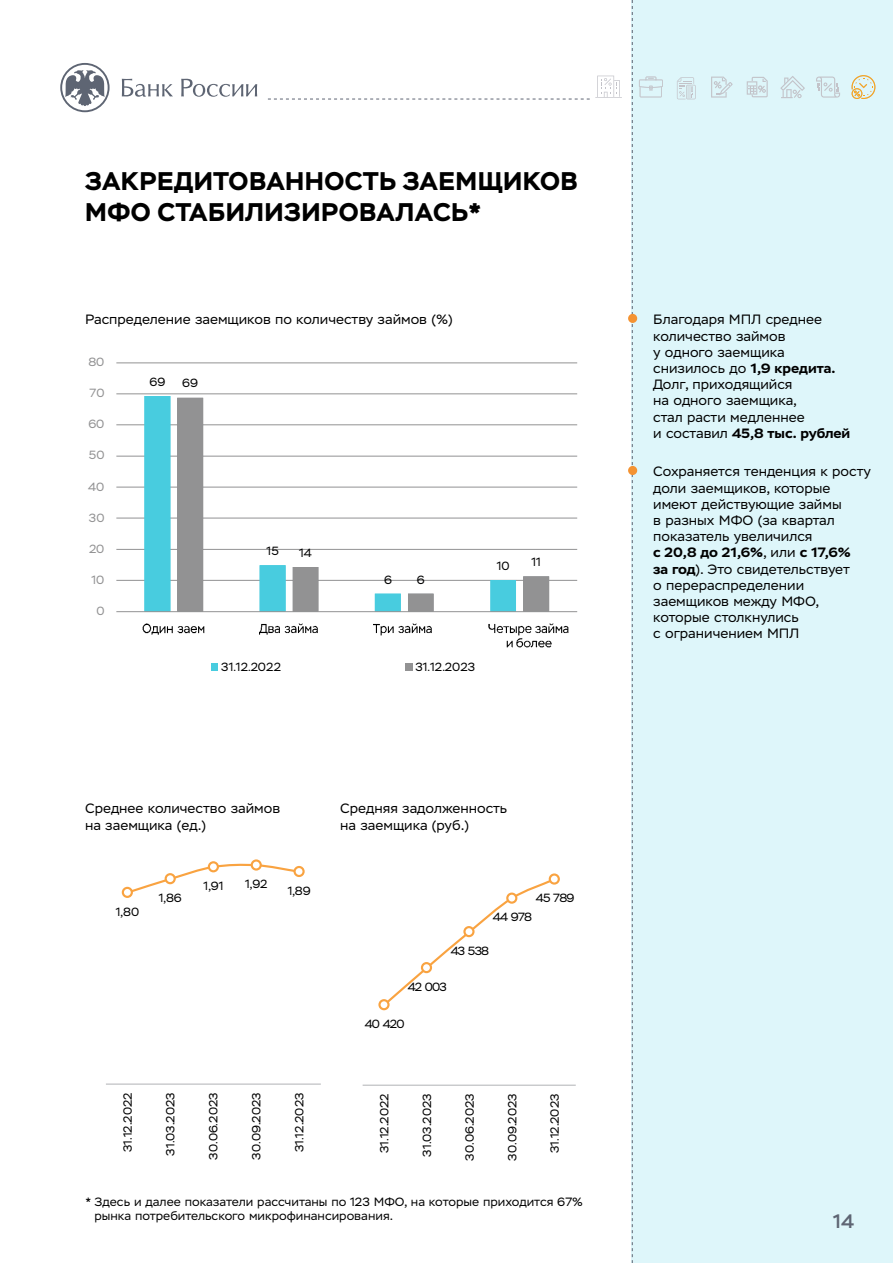
<style>
.page{position:relative;width:893px;height:1263px;background:#fff}
.page>*{position:absolute;margin:0;border:0;box-sizing:border-box;transform-origin:0 0}
.t1{font:700 25.5px/30.6px "Stem";letter-spacing:.02em;color:#000}
.t2{font:500 19.5px "Stem";color:#5e6573}
.t3{font:13.5px/16.2px "Stem Text";color:#000}
.t4{font:12px/14.4px "Stem Text";color:#000}
.t5{font:11.85px "Stem";color:#000}
.t6{font:11.85px "Stem";color:#929293}
.s1{font-weight:700}
</style>
<div class="page">
<div style="left:632px;top:0;width:261px;height:1263px;background:#def6fa"></div>
<svg style="left:632px;top:0;width:1px;height:1263px"></svg>
<svg style="left:60px;top:63px;width:50px;height:49px"></svg>
<svg style="left:122px;top:79px;width:51px;height:18px"></svg>
<svg style="left:181px;top:79px;width:76px;height:18px"></svg>
<svg style="left:780px;top:76px;width:25px;height:22px"></svg>
<svg style="left:747px;top:77px;width:21px;height:20px"></svg>
<svg style="left:816px;top:77px;width:24px;height:21px"></svg>
<svg style="left:268px;top:76px;width:354px;height:24px"></svg>
<svg style="left:677px;top:77px;width:19px;height:22px"></svg>
<svg style="left:711px;top:77px;width:21px;height:21px"></svg>
<svg style="left:639px;top:76px;width:24px;height:21px"></svg>
<hr style="left:116px;top:580px;width:461px;height:1px;background:#929293">
<hr style="left:116px;top:549px;width:461px;height:1px;background:#929293">
<hr style="left:116px;top:518px;width:461px;height:1px;background:#929293">
<hr style="left:116px;top:487px;width:461px;height:1px;background:#929293">
<hr style="left:116px;top:456px;width:461px;height:1px;background:#929293">
<hr style="left:116px;top:424px;width:461px;height:1px;background:#929293">
<hr style="left:116px;top:393px;width:461px;height:1px;background:#929293">
<hr style="left:116px;top:362px;width:461px;height:1px;background:#929293">
<svg style="left:144px;top:396px;width:59px;height:215px;fill:#48ccdf"></svg>
<svg style="left:177px;top:398px;width:372px;height:213px"></svg>
<hr style="left:116px;top:611px;width:461px;height:1px;background:#929293">
<div style="left:211px;top:663px;width:7px;height:8px;background:#48ccdf"></div>
<div style="left:405px;top:663px;width:7px;height:8px;background:#929293"></div>
<img style="left:143px;top:623px;width:62px;height:12px">
<img style="left:259px;top:623px;width:59px;height:12px">
<img style="left:373px;top:623px;width:59px;height:13px">
<img style="left:489px;top:624px;width:43px;height:11px">
<img style="left:535px;top:623px;width:34px;height:11px">
<img style="left:506px;top:640px;width:11px;height:8px">
<img style="left:517px;top:635px;width:35px;height:13px">
<hr style="left:106px;top:1084px;width:215px;height:1px;background:#b0b2b5">
<svg style="left:126px;top:862px;width:176px;height:30px"></svg>
<div style="left:123px;top:888px;width:9px;height:9px;background:#fff;border-radius:50%"></div>
<div style="left:122px;top:887px;width:11px;height:11px;border:2px solid #f9a341;border-radius:50%"></div>
<div style="left:166px;top:874px;width:9px;height:9px;background:#fff;border-radius:50%"></div>
<div style="left:165px;top:873px;width:11px;height:11px;border:2px solid #f9a341;border-radius:50%"></div>
<div style="left:209px;top:862px;width:9px;height:9px;background:#fff;border-radius:50%"></div>
<div style="left:208px;top:861px;width:11px;height:11px;border:2px solid #f9a341;border-radius:50%"></div>
<div style="left:252px;top:860px;width:9px;height:9px;background:#fff;border-radius:50%"></div>
<div style="left:251px;top:859px;width:11px;height:11px;border:2px solid #f9a341;border-radius:50%"></div>
<div style="left:295px;top:867px;width:9px;height:9px;background:#fff;border-radius:50%"></div>
<div style="left:293px;top:866px;width:12px;height:11px;border:2px solid #f9a341;border-radius:50%"></div>
<hr style="left:363px;top:1085px;width:213px;height:1px;background:#b0b2b5">
<svg style="left:381px;top:876px;width:170px;height:126px"></svg>
<div style="left:378px;top:999px;width:12px;height:11px;border:2px solid #f9a341;border-radius:50%"></div>
<div style="left:422px;top:963px;width:9px;height:9px;background:#fff;border-radius:50%"></div>
<div style="left:421px;top:962px;width:11px;height:11px;border:2px solid #f9a341;border-radius:50%"></div>
<div style="left:464px;top:927px;width:9px;height:9px;background:#fff;border-radius:50%"></div>
<div style="left:463px;top:926px;width:12px;height:11px;border:2px solid #f9a341;border-radius:50%"></div>
<div style="left:507px;top:894px;width:9px;height:9px;background:#fff;border-radius:50%"></div>
<div style="left:506px;top:892px;width:11px;height:12px;border:2px solid #f9a341;border-radius:50%"></div>
<div style="left:549px;top:873px;width:11px;height:12px;border:2px solid #f9a341;border-radius:50%"></div>
<div style="left:628px;top:314px;width:9px;height:9px;background:#f49332;border-radius:50%"></div>
<div style="left:628px;top:466px;width:9px;height:9px;background:#f49332;border-radius:50%"></div>
<svg style="left:851px;top:75px;width:24px;height:24px"></svg>
<h1 class="t1" style="left:85px;top:166px;width:494px">ЗАКРЕДИТОВАННОСТЬ ЗАЕМЩИКОВ<br>МФО СТАБИЛИЗИРОВАЛАСЬ*</h1>
<p class="t3" style="left:85px;top:312px;width:369px">Распределение заемщиков по количеству займов (%)</p>
<p class="t6" style="left:88px;top:355px;width:18px">80</p>
<p class="t6" style="left:90px;top:386px;width:16px">70</p>
<p class="t6" style="left:88px;top:417px;width:18px">60</p>
<p class="t6" style="left:89px;top:448px;width:17px">50</p>
<p class="t6" style="left:88px;top:479px;width:18px">40</p>
<p class="t6" style="left:89px;top:511px;width:17px">30</p>
<p class="t6" style="left:89px;top:542px;width:17px">20</p>
<p class="t6" style="left:92px;top:573px;width:14px">10</p>
<p class="t6" style="left:96px;top:604px;width:10px">0</p>
<p class="t5" style="left:149px;top:375px;width:17px">69</p>
<p class="t5" style="left:182px;top:376px;width:17px">69</p>
<p class="t5" style="left:267px;top:544px;width:14px">15</p>
<p class="t5" style="left:299px;top:546px;width:14px">14</p>
<p class="t5" style="left:384px;top:572px;width:9px">6</p>
<p class="t5" style="left:417px;top:573px;width:9px">6</p>
<p class="t5" style="left:497px;top:559px;width:14px">10</p>
<p class="t5" style="left:532px;top:555px;width:11px">11</p>
<p class="t5" style="left:221px;top:660px;width:61px">31.12.2022</p>
<p class="t5" style="left:415px;top:660px;width:61px">31.12.2023</p>
<p class="t3" style="left:85px;top:801px;width:197px">Среднее количество займов на заемщика (ед.)</p>
<p class="t3" style="left:340px;top:801px;width:169px">Средняя задолженность на заемщика (руб.)</p>
<p class="t5" style="left:159px;top:891px;width:25px">1,86</p>
<p class="t5" style="left:204px;top:879px;width:21px">1,91</p>
<p class="t5" style="left:245px;top:877px;width:24px">1,92</p>
<p class="t5" style="left:288px;top:884px;width:25px">1,89</p>
<p class="t5" style="left:536px;top:891px;width:40px">45 789</p>
<p class="t5" style="left:116px;top:905px;width:25px">1,80</p>
<p class="t5" style="left:121px;top:1152px;width:61px;rotate:-90deg">31.12.2022</p>
<p class="t5" style="left:164px;top:1156px;width:65px;rotate:-90deg">31.03.2023</p>
<p class="t5" style="left:207px;top:1160px;width:69px;rotate:-90deg">30.06.2023</p>
<p class="t5" style="left:250px;top:1160px;width:69px;rotate:-90deg">30.09.2023</p>
<p class="t5" style="left:293px;top:1152px;width:61px;rotate:-90deg">31.12.2023</p>
<p class="t5" style="left:493px;top:910px;width:41px">44 978</p>
<p class="t5" style="left:451px;top:944px;width:40px">43 538</p>
<p class="t5" style="left:408px;top:980px;width:41px">42 003</p>
<p class="t5" style="left:365px;top:1017px;width:41px">40 420</p>
<p class="t5" style="left:377px;top:1153px;width:61px;rotate:-90deg">31.12.2022</p>
<p class="t5" style="left:420px;top:1157px;width:65px;rotate:-90deg">31.03.2023</p>
<p class="t5" style="left:463px;top:1161px;width:69px;rotate:-90deg">30.06.2023</p>
<p class="t5" style="left:505px;top:1161px;width:69px;rotate:-90deg">30.09.2023</p>
<p class="t5" style="left:548px;top:1153px;width:61px;rotate:-90deg">31.12.2023</p>
<p class="t4" style="left:95px;top:1195px;width:490px;text-indent:-9px">* Здесь и далее показатели рассчитаны по 123 МФО, на которые приходится 67% рынка потребительского микрофинансирования.</p>
<p class="t3" style="left:653px;top:312px;width:199px">Благодаря МПЛ среднее количество займов<br>у одного заемщика снизилось до <span class="s1">1,9 кредита.<br></span>Долг, приходящийся<br>на одного заемщика,<br>стал расти медленнее<br>и составил <span class="s1">45,8 тыс. рублей</span></p>
<p class="t3" style="left:653px;top:464px;width:219px">Сохраняется тенденция к росту доли заемщиков, которые имеют действующие займы<br>в разных МФО (за квартал показатель увеличился<br><span class="s1">с 20,8 до 21,6%</span>, или <span class="s1">с 17,6%<br>за год</span>). Это свидетельствует<br>о перераспределении заемщиков между МФО, которые столкнулись<br>с ограничением МПЛ</p>
<h2 class="t2" style="left:833px;top:1209px;width:22px">14</h2>
</div>
